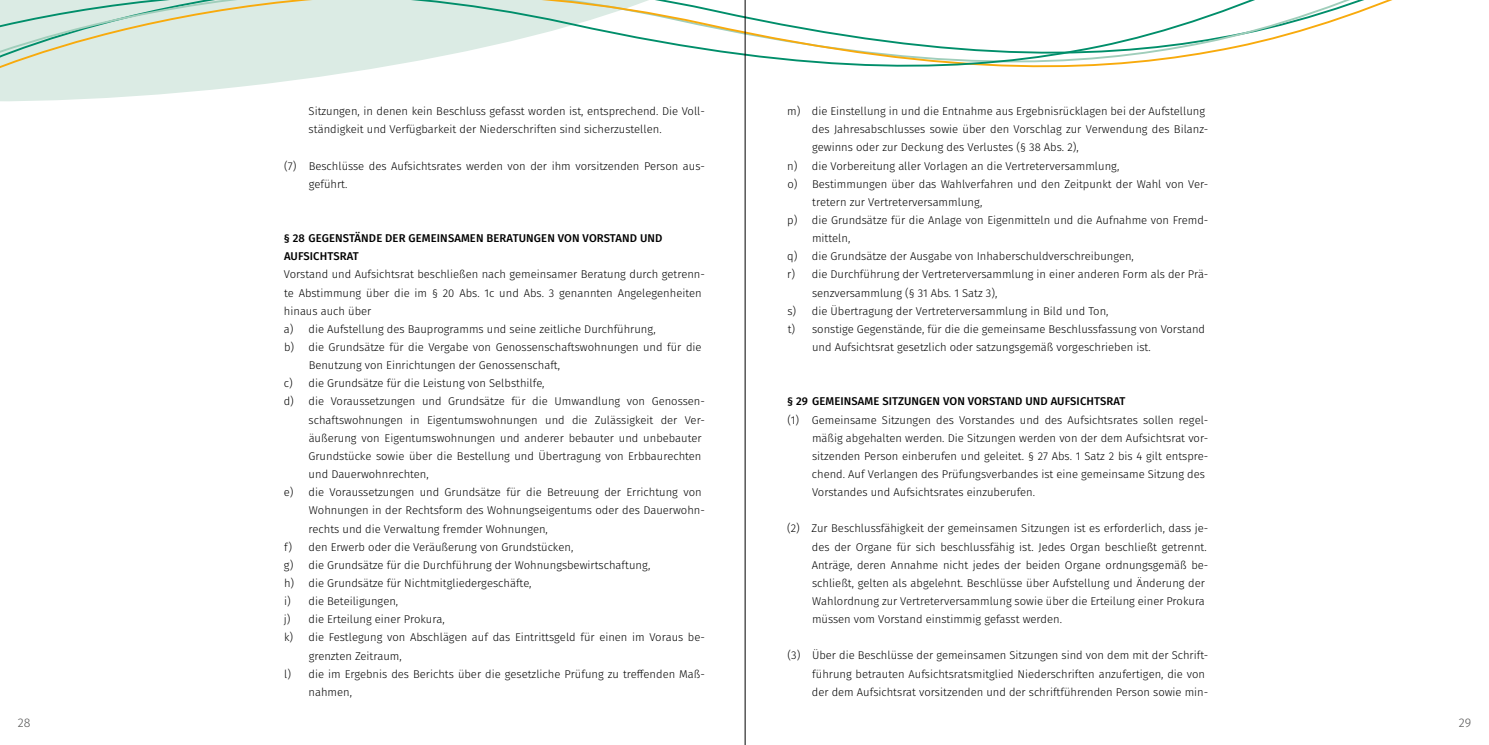
<style>
.page{position:relative;width:1489px;height:745px;background:#fff}
.page>*{position:absolute;margin:0;border:0;box-sizing:border-box;transform-origin:0 0}
.t1{font:300 12.5px "Fira Sans";color:#565655}
.t2{font:300 11.25px/18.1px "Fira Sans";color:#000}
.t3{font:500 11.25px/18.1px "Fira Sans";letter-spacing:.01em;color:#000}
</style>
<div class="page">
<svg style="left:0;top:82px;width:746px;height:37px"></svg>
<svg style="left:0;top:0;width:1393px;height:81px"></svg>
<hr style="left:744px;top:0;width:1px;height:744px;background:#000">
<p class="t2" style="left:308px;top:102px;width:398px">Sitzungen, in denen kein Beschluss gefasst worden ist, entsprechend. Die Voll&shy;ständigkeit und Verfügbarkeit der Niederschriften sind sicherzustellen.</p>
<p class="t2" style="left:309px;top:156px;width:398px;text-indent:-24px">(7) Beschlüsse des Aufsichtsrates werden von der ihm vorsitzenden Person aus&shy;geführt.</p>
<p class="t3" style="left:284px;top:228px;width:380px">§ 28 GEGENSTÄNDE DER GEMEINSAMEN BERATUNGEN VON VORSTAND UND<br>AUFSICHTSRAT</p>
<p class="t2" style="left:284px;top:265px;width:422px">Vorstand und Aufsichtsrat beschließen nach gemeinsamer Beratung durch getrenn-</p>
<p class="t2" style="left:284px;top:283px;width:419px">te Abstimmung über die im § 20 Abs. 1c und Abs. 3 genannten Angelegenheiten</p>
<p class="t2" style="left:284px;top:301px;width:89px">hinaus auch über</p>
<p class="t2" style="left:284px;top:319px;width:373px">a) die Aufstellung des Bauprogramms und seine zeitliche Durchführung,</p>
<p class="t2" style="left:284px;top:338px;width:419px">b) die Grundsätze für die Vergabe von Genossenschaftswohnungen und für die</p>
<p class="t2" style="left:309px;top:356px;width:253px">Benutzung von Einrichtungen der Genossenschaft,</p>
<p class="t2" style="left:284px;top:374px;width:262px">c) die Grundsätze für die Leistung von Selbsthilfe,</p>
<p class="t2" style="left:284px;top:392px;width:422px">d) die Voraussetzungen und Grundsätze für die Umwandlung von Genossen-</p>
<p class="t2" style="left:308px;top:410px;width:398px">schaftswohnungen in Eigentumswohnungen und die Zulässigkeit der Ver-</p>
<p class="t2" style="left:309px;top:428px;width:394px">äußerung von Eigentumswohnungen und anderer bebauter und unbebauter</p>
<p class="t2" style="left:308px;top:446px;width:394px">Grundstücke sowie über die Bestellung und Übertragung von Erbbaurechten</p>
<p class="t2" style="left:308px;top:464px;width:122px">und Dauerwohnrechten,</p>
<p class="t2" style="left:284px;top:483px;width:419px">e) die Voraussetzungen und Grundsätze für die Betreuung der Errichtung von</p>
<p class="t2" style="left:309px;top:501px;width:397px">Wohnungen in der Rechtsform des Wohnungseigentums oder des Dauerwohn-</p>
<p class="t2" style="left:308px;top:519px;width:241px">rechts und die Verwaltung fremder Wohnungen,</p>
<p class="t2" style="left:284px;top:537px;width:291px">f) den Erwerb oder die Veräußerung von Grundstücken,</p>
<p class="t2" style="left:284px;top:555px;width:368px">g) die Grundsätze für die Durchführung der Wohnungsbewirtschaftung,</p>
<p class="t2" style="left:284px;top:573px;width:249px">h) die Grundsätze für Nichtmitgliedergeschäfte,</p>
<p class="t2" style="left:284px;top:591px;width:116px">i) die Beteiligungen,</p>
<p class="t2" style="left:284px;top:609px;width:162px">j) die Erteilung einer Prokura,</p>
<p class="t2" style="left:284px;top:628px;width:422px">k) die Festlegung von Abschlägen auf das Eintrittsgeld für einen im Voraus be-</p>
<p class="t2" style="left:309px;top:646px;width:95px">grenzten Zeitraum,</p>
<p class="t2" style="left:284px;top:664px;width:422px">l) die im Ergebnis des Berichts über die gesetzliche Prüfung zu treffenden Maß-</p>
<p class="t2" style="left:308px;top:682px;width:45px">nahmen,</p>
<p class="t2" style="left:787px;top:102px;width:419px">m) die Einstellung in und die Entnahme aus Ergebnisrücklagen bei der Aufstellung</p>
<p class="t2" style="left:812px;top:120px;width:398px">des Jahresabschlusses sowie über den Vorschlag zur Verwendung des Bilanz-</p>
<p class="t2" style="left:812px;top:138px;width:268px">gewinns oder zur Deckung des Verlustes (§ 38 Abs. 2),</p>
<p class="t2" style="left:787px;top:156px;width:334px">n) die Vorbereitung aller Vorlagen an die Vertreterversammlung,</p>
<p class="t2" style="left:787px;top:174px;width:422px">o) Bestimmungen über das Wahlverfahren und den Zeitpunkt der Wahl von Ver-</p>
<p class="t2" style="left:812px;top:193px;width:172px">tretern zur Vertreterversammlung,</p>
<p class="t2" style="left:787px;top:211px;width:422px">p) die Grundsätze für die Anlage von Eigenmitteln und die Aufnahme von Fremd-</p>
<p class="t2" style="left:812px;top:229px;width:40px">mitteln,</p>
<p class="t2" style="left:787px;top:247px;width:348px">q) die Grundsätze der Ausgabe von Inhaberschuldverschreibungen,</p>
<p class="t2" style="left:787px;top:265px;width:422px">r) die Durchführung der Vertreterversammlung in einer anderen Form als der Prä-</p>
<p class="t2" style="left:812px;top:283px;width:187px">senzversammlung (§ 31 Abs. 1 Satz 3),</p>
<p class="t2" style="left:787px;top:301px;width:323px">s) die Übertragung der Vertreterversammlung in Bild und Ton,</p>
<p class="t2" style="left:787px;top:319px;width:419px">t) sonstige Gegenstände, für die die gemeinsame Beschlussfassung von Vorstand</p>
<p class="t2" style="left:812px;top:338px;width:340px">und Aufsichtsrat gesetzlich oder satzungsgemäß vorgeschrieben ist.</p>
<p class="t3" style="left:787px;top:391px;width:340px">§ 29 GEMEINSAME SITZUNGEN VON VORSTAND UND AUFSICHTSRAT</p>
<p class="t2" style="left:812px;top:410px;width:398px;text-indent:-24px">(1) Gemeinsame Sitzungen des Vorstandes und des Aufsichtsrates sollen regel&shy;mäßig abgehalten werden. Die Sitzungen werden von der dem Aufsichtsrat vor&shy;sitzenden Person einberufen und geleitet. § 27 Abs. 1 Satz 2 bis 4 gilt entspre&shy;chend. Auf Verlangen des Prüfungsverbandes ist eine gemeinsame Sitzung des Vorstandes und Aufsichtsrates einzuberufen.</p>
<p class="t2" style="left:811px;top:519px;width:398px;text-indent:-25px">(2) Zur Beschlussfähigkeit der gemeinsamen Sitzungen ist es erforderlich, dass je&shy;des der Organe für sich beschlussfähig ist. Jedes Organ beschließt getrennt.<br>Anträge, deren Annahme nicht jedes der beiden Organe ordnungsgemäß be&shy;schließt, gelten als abgelehnt. Beschlüsse über Aufstellung und Änderung der Wahlordnung zur Vertreterversammlung sowie über die Erteilung einer Prokura müssen vom Vorstand einstimmig gefasst werden.</p>
<p class="t2" style="left:812px;top:646px;width:398px;text-indent:-24px">(3) Über die Beschlüsse der gemeinsamen Sitzungen sind von dem mit der Schrift&shy;führung betrauten Aufsichtsratsmitglied Niederschriften anzufertigen, die von der dem Aufsichtsrat vorsitzenden und der schriftführenden Person sowie min-</p>
<p class="t1" style="left:18px;top:713px;width:14px">28</p>
<p class="t1" style="left:1458px;top:713px;width:14px">29</p>
</div>
